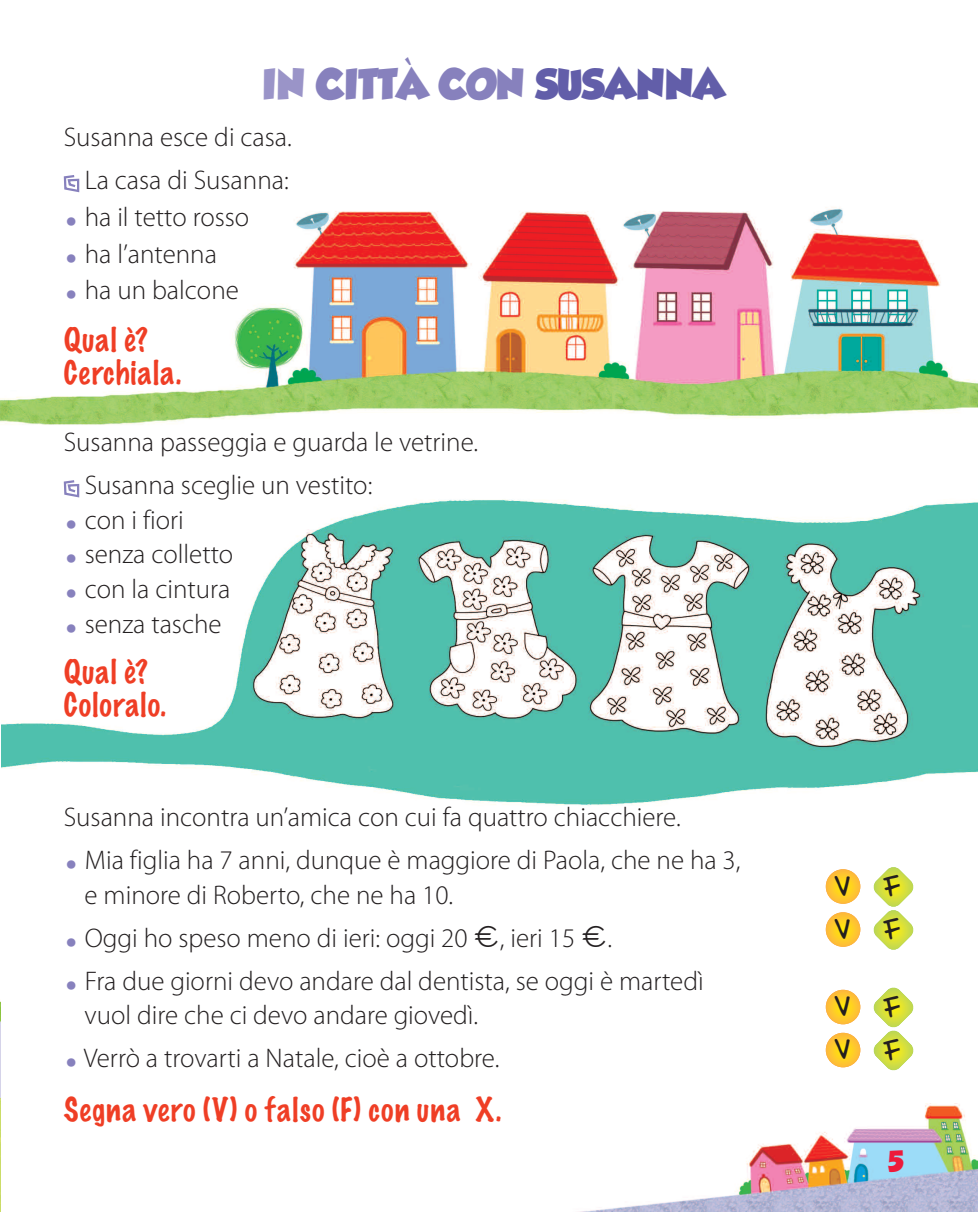
<style>
.page{position:relative;width:978px;height:1212px;background:#fff}
.page>*{position:absolute;margin:0;border:0;box-sizing:border-box;transform-origin:0 0}
.t1{font:37.5px "Brobold";color:#8781bd}
.t2{font:36.45px "Completein Him";color:#231f20}
.t3{font:100 30px/33px "Marker Felt";letter-spacing:.04em;color:#ef3e25}
.t4{font:300 27px/43px "Myriad Pro";color:#231f20}
.t5{font:27px "Brobold";color:#ed1a3a}
.s1{color:#9a94c8}
.s2{color:#625ea9}
.s3{font-family:"EURO99"}
.s4{font-size:37.2px}
</style>
<div class="page">
<img style="left:0;top:1001px;width:1px;height:211px">
<img style="left:579px;top:1103px;width:399px;height:109px">
<img style="left:2px;top:499px;width:976px;height:306px">
<img style="left:0;top:207px;width:978px;height:218px">
<svg style="left:63px;top:175px;width:17px;height:18px"></svg>
<svg style="left:63px;top:480px;width:17px;height:18px"></svg>
<svg style="left:826px;top:1033px;width:34px;height:34px"></svg>
<svg style="left:873px;top:987px;width:41px;height:84px"></svg>
<svg style="left:826px;top:990px;width:34px;height:34px"></svg>
<svg style="left:826px;top:912px;width:34px;height:35px"></svg>
<svg style="left:873px;top:867px;width:41px;height:83px"></svg>
<svg style="left:826px;top:869px;width:34px;height:35px"></svg>
<svg style="left:67px;top:217px;width:8px;height:9px"></svg>
<svg style="left:67px;top:254px;width:8px;height:8px"></svg>
<svg style="left:67px;top:290px;width:8px;height:9px"></svg>
<svg style="left:67px;top:520px;width:8px;height:9px"></svg>
<svg style="left:67px;top:555px;width:8px;height:8px"></svg>
<svg style="left:67px;top:589px;width:8px;height:9px"></svg>
<svg style="left:67px;top:624px;width:8px;height:8px"></svg>
<h1 class="t1" style="left:263px;top:62px;width:464px"><span class="s1">IN</span> CITTÀ CON <span class="s2">SUSANNA</span></h1>
<p class="t4" style="left:64px;top:116px;width:230px;text-align:right">Susanna esce di casa.<br>La casa di Susanna:</p>
<p class="t4" style="left:85px;top:199px;width:166px;line-height:36.6px">ha il tetto rosso ha l’antenna ha un balcone</p>
<p class="t3" style="left:64px;top:322px;width:119px">Qual è?<br>Cerchiala.</p>
<p class="t4" style="left:85px;top:421px;width:395px;text-indent:-21px">Susanna passeggia e guarda le vetrine.<br>Susanna sceglie un vestito:</p>
<p class="t4" style="left:85px;top:503px;width:150px;line-height:34.5px">con i fiori senza colletto con la cintura senza tasche</p>
<p class="t3" style="left:64px;top:655px;width:104px">Qual è?<br>Coloralo.</p>
<p class="t4" style="left:85px;top:796px;width:657px;text-indent:-21px">Susanna incontra un’amica con cui fa quattro chiacchiere.<br>Mia figlia ha 7 anni, dunque è maggiore di Paola, che ne ha 3,</p>
<p class="t4" style="left:85px;top:874px;width:621px">e minore di Roberto, che ne ha 10.<br>Oggi ho speso meno di ieri: oggi 20 <span class="s3">A</span>, ieri 15 <span class="s3">A</span>.<br>Fra due giorni devo andare dal dentista, se oggi è martedì</p>
<p class="t4" style="left:84px;top:994px;width:417px">vuol dire che ci devo andare giovedì.<br>Verrò a trovarti a Natale, cioè a ottobre.</p>
<p class="t3" style="left:64px;top:1093px;width:439px">Segna vero (V) o falso (F) con una X.</p>
<h2 class="t2" style="left:835px;top:869px;width:66px">V <span class="s4">F</span></h2>
<h2 class="t2" style="left:835px;top:912px;width:66px">V <span class="s4">F</span></h2>
<h2 class="t2" style="left:835px;top:989px;width:66px">V <span class="s4">F</span></h2>
<h2 class="t2" style="left:835px;top:1032px;width:66px">V <span class="s4">F</span></h2>
<p class="t5" style="left:888px;top:1145px;width:17px">5</p>
</div>
